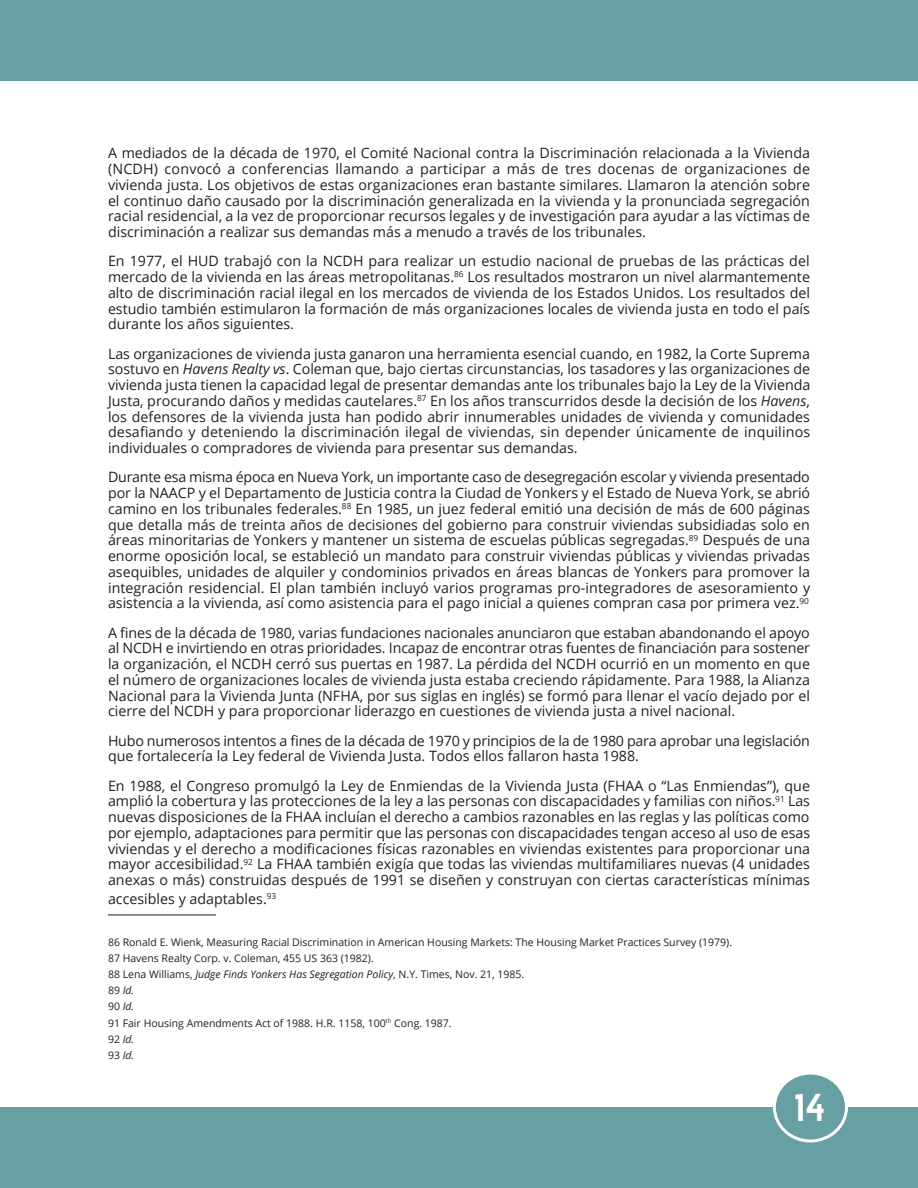
<style>
.page{position:relative;width:918px;height:1188px;background:#fff}
.page>*{position:absolute;margin:0;border:0;box-sizing:border-box;transform-origin:0 0}
.v1-PAGE_NUMBER{font:33.9px "Norwester";color:#fff}
.v1_BODY{font:14.25px/15.8px "Open Sans";color:#231f20;text-align:justify}
.v1_FOOTNOTES{font:10.5px "Open Sans";color:#231f20}
.v1_FOOTNOTES-2{font:italic 10.5px "Open Sans";color:#231f20}
.s1{font-style:italic}
.s2{font-style:normal}
</style>
<div class="page">
<div style="left:0;top:1107px;width:918px;height:81px;background:#67a0a2"></div>
<div style="left:0;top:0;width:918px;height:81px;background:#67a0a2"></div>
<div style="left:774px;top:1073px;width:73px;height:68px;background:#67a0a2;border-radius:50%"></div>
<div style="left:773px;top:1072px;width:75px;height:71px;border:3px solid #fff;border-radius:50%"></div>
<hr style="left:108px;top:915px;width:108px;height:1px;background:#231f20">
<p class="v1_BODY" style="left:108px;top:145px;width:704px">A mediados de la década de 1970, el Comité Nacional contra la Discriminación relacionada a la Vivienda (NCDH) convocó a conferencias llamando a participar a más de tres docenas de organizaciones de vivienda justa. Los objetivos de estas organizaciones eran bastante similares. Llamaron la atención sobre el continuo daño causado por la discriminación generalizada en la vivienda y la pronunciada segregación racial residencial, a la vez de proporcionar recursos legales y de investigación para ayudar a las víctimas de discriminación a realizar sus demandas más a menudo a través de los tribunales.</p>
<p class="v1_BODY" style="left:108px;top:253px;width:704px">En 1977, el HUD trabajó con la NCDH para realizar un estudio nacional de pruebas de las prácticas del mercado de la vivienda en las áreas metropolitanas.<sup>86</sup> Los resultados mostraron un nivel alarmantemente alto de discriminación racial ilegal en los mercados de vivienda de los Estados Unidos. Los resultados del estudio también estimularon la formación de más organizaciones locales de vivienda justa en todo el país durante los años siguientes.</p>
<p class="v1_BODY" style="left:108px;top:345px;width:704px">Las organizaciones de vivienda justa ganaron una herramienta esencial cuando, en 1982, la Corte Suprema sostuvo en <span class="s1">Havens Realty vs</span>. Coleman que, bajo ciertas circunstancias, los tasadores y las organizaciones de vivienda justa tienen la capacidad legal de presentar demandas ante los tribunales bajo la Ley de la Vivienda Justa, procurando daños y medidas cautelares.<sup>87</sup> En los años transcurridos desde la decisión de los <span class="s1">Havens</span>, los defensores de la vivienda justa han podido abrir innumerables unidades de vivienda y comunidades desafiando y deteniendo la discriminación ilegal de viviendas, sin depender únicamente de inquilinos individuales o compradores de vivienda para presentar sus demandas.</p>
<p class="v1_BODY" style="left:108px;top:469px;width:704px">Durante esa misma época en Nueva York, un importante caso de desegregación escolar y vivienda presentado por la NAACP y el Departamento de Justicia contra la Ciudad de Yonkers y el Estado de Nueva York, se abrió camino en los tribunales federales.<sup>88</sup> En 1985, un juez federal emitió una decisión de más de 600 páginas que detalla más de treinta años de decisiones del gobierno para construir viviendas subsidiadas solo en áreas minoritarias de Yonkers y mantener un sistema de escuelas públicas segregadas.<sup>89</sup> Después de una enorme oposición local, se estableció un mandato para construir viviendas públicas y viviendas privadas asequibles, unidades de alquiler y condominios privados en áreas blancas de Yonkers para promover la integración residencial. El plan también incluyó varios programas pro-integradores de asesoramiento y asistencia a la vivienda, así como asistencia para el pago inicial a quienes compran casa por primera vez.<sup>90</sup></p>
<p class="v1_BODY" style="left:108px;top:624px;width:704px">A fines de la década de 1980, varias fundaciones nacionales anunciaron que estaban abandonando el apoyo al NCDH e invirtiendo en otras prioridades. Incapaz de encontrar otras fuentes de financiación para sostener la organización, el NCDH cerró sus puertas en 1987. La pérdida del NCDH ocurrió en un momento en que el número de organizaciones locales de vivienda justa estaba creciendo rápidamente. Para 1988, la Alianza Nacional para la Vivienda Junta (NFHA, por sus siglas en inglés) se formó para llenar el vacío dejado por el cierre del NCDH y para proporcionar liderazgo en cuestiones de vivienda justa a nivel nacional.</p>
<p class="v1_BODY" style="left:108px;top:732px;width:704px">Hubo numerosos intentos a fines de la década de 1970 y principios de la de 1980 para aprobar una legislación que fortalecería la Ley federal de Vivienda Justa. Todos ellos fallaron hasta 1988.</p>
<p class="v1_BODY" style="left:108px;top:777px;width:704px">En 1988, el Congreso promulgó la Ley de Enmiendas de la Vivienda Justa (FHAA o “Las Enmiendas”), que amplió la cobertura y las protecciones de la ley a las personas con discapacidades y familias con niños.<sup>91</sup> Las nuevas disposiciones de la FHAA incluían el derecho a cambios razonables en las reglas y las políticas como por ejemplo, adaptaciones para permitir que las personas con discapacidades tengan acceso al uso de esas viviendas y el derecho a modificaciones físicas razonables en viviendas existentes para proporcionar una mayor accesibilidad.<sup>92</sup> La FHAA también exigía que todas las viviendas multifamiliares nuevas (4 unidades anexas o más) construidas después de 1991 se diseñen y construyan con ciertas características mínimas</p>
<p class="v1_BODY" style="left:108px;top:890px;width:170px">accesibles y adaptables.<sup>93</sup></p>
<p class="v1_FOOTNOTES" style="left:108px;top:935px;width:626px">86 Ronald E. Wienk, Measuring Racial Discrimination in American Housing Markets: The Housing Market Practices Survey (1979).</p>
<p class="v1_FOOTNOTES" style="left:108px;top:951px;width:267px">87 Havens Realty Corp. v. Coleman, 455 US 363 (1982).</p>
<p class="v1_FOOTNOTES" style="left:108px;top:967px;width:418px">88 Lena Williams, <span class="s1">Judge Finds Yonkers Has Segregation Policy</span>, N.Y. Times, Nov. 21, 1985.</p>
<p class="v1_FOOTNOTES-2" style="left:108px;top:983px;width:28px"><span class="s2">89</span> Id.</p>
<p class="v1_FOOTNOTES-2" style="left:108px;top:999px;width:28px"><span class="s2">90</span> Id.</p>
<p class="v1_FOOTNOTES" style="left:108px;top:1016px;width:345px">91 Fair Housing Amendments Act of 1988. H.R. 1158, 100<sup>th</sup> Cong. 1987.</p>
<p class="v1_FOOTNOTES-2" style="left:108px;top:1032px;width:28px"><span class="s2">92</span> Id.</p>
<p class="v1_FOOTNOTES-2" style="left:108px;top:1048px;width:28px"><span class="s2">93</span> Id.</p>
<p class="v1-PAGE_NUMBER" style="left:794px;top:1091px;width:33px">14</p>
</div>
